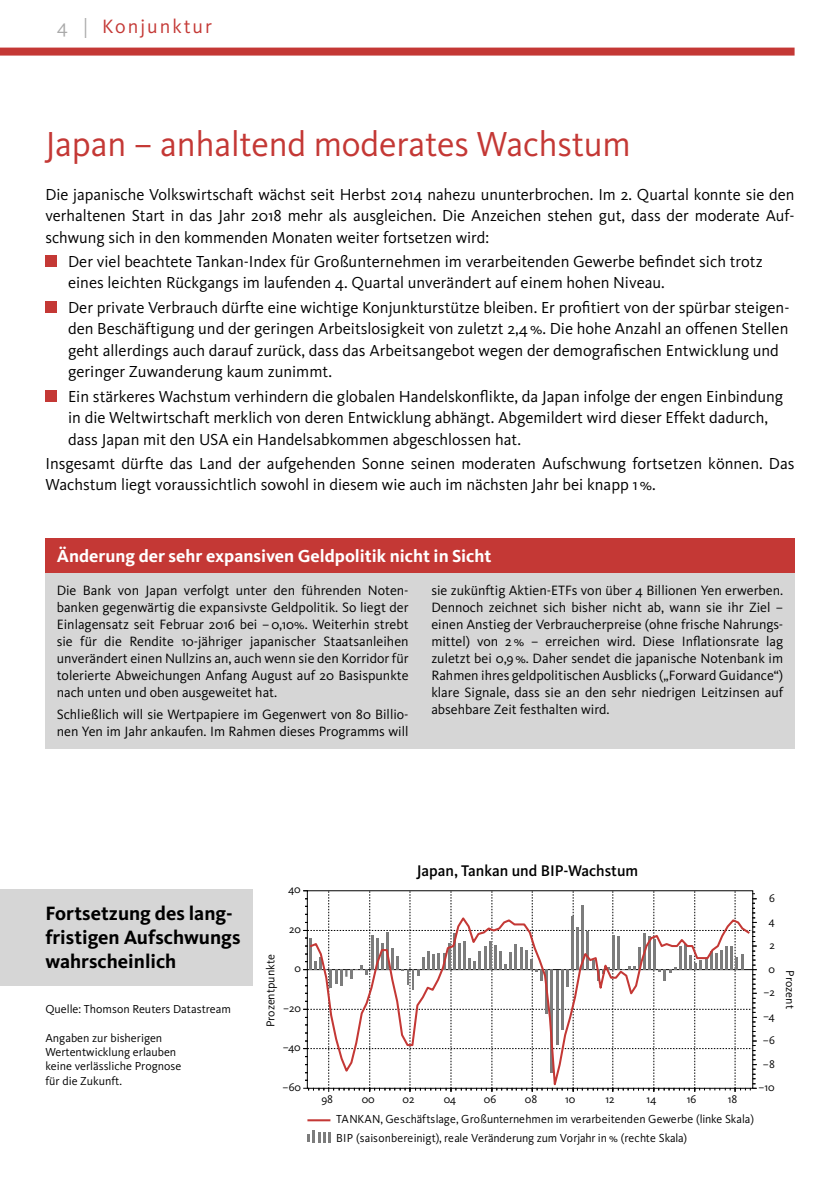
<style>
.page{position:relative;width:840px;height:1191px;background:#fff}
.page>*{position:absolute;margin:0;border:0;box-sizing:border-box;transform-origin:0 0}
.Headline{font:36px "Kievit";letter-spacing:-.005em;color:#c43835}
.Fließtext_Blocksatz{font:700 20px/24px "Kievit OT";color:#000}
.t1{font:20px "Kievit";letter-spacing:.1em;color:#c43835}
.t2{font:700 18px "Kievit OT";color:#fff}
.Fließtext_Blocksatz-2{font:16.4px/21.6px "Kievit";color:#000}
.Fließtext_Blocksatz-3{font:500 16px "Kievit";color:#000}
.Kasten{font:14px/17px "Kievit";color:#000;text-align:justify}
.t3{font:12px/14.4px "Kievit";color:#000}
.t4{font:11.8px "Kievit";color:#000}
.t5{font:11.4px "Kievit";color:#000}
.s1{color:#aaa}
</style>
<div class="page">
<div style="left:0;top:48px;width:794px;height:8px;background:#c43835"></div>
<div style="left:0;top:889px;width:252px;height:96px;background:#d6d6d6"></div>
<div style="left:45px;top:573px;width:749px;height:175px;background:#d6d6d6"></div>
<div style="left:45px;top:539px;width:749px;height:34px;background:#c43835"></div>
<div style="left:45px;top:255px;width:12px;height:12px;background:#c43835"></div>
<div style="left:45px;top:301px;width:12px;height:12px;background:#c43835"></div>
<div style="left:45px;top:390px;width:12px;height:11px;background:#c43835"></div>
<hr style="left:308px;top:1119px;width:21px;height:2px;background:#c43835">
<svg style="left:307px;top:1130px;width:23px;height:12px"></svg>
<svg style="left:303px;top:890px;width:452px;height:201px"></svg>
<svg style="left:308px;top:914px;width:442px;height:178px"></svg>
<p class="t1" style="left:57px;top:16px;width:157px"><span class="s1">4 |</span> Konjunktur</p>
<p class="Headline" style="left:45px;top:124px;width:586px">Japan – anhaltend moderates Wachstum</p>
<p class="Fließtext_Blocksatz-2" style="left:45px;top:183px;width:750px;text-align:justify">Die japanische Volkswirtschaft wächst seit Herbst 2014 nahezu ununterbrochen. Im 2. Quartal konnte sie den verhaltenen Start in das Jahr 2018 mehr als ausgleichen. Die Anzeichen stehen gut, dass der moderate Auf&shy;schwung sich in den kommenden Monaten weiter fortsetzen wird:</p>
<p class="Fließtext_Blocksatz-2" style="left:68px;top:251px;width:695px">Der viel beachtete Tankan-Index für Großunternehmen im verarbeitenden Gewerbe befindet sich trotz eines leichten Rückgangs im laufenden 4. Quartal unverändert auf einem hohen Niveau.</p>
<p class="Fließtext_Blocksatz-2" style="left:68px;top:297px;width:722px">Der private Verbrauch dürfte eine wichtige Konjunkturstütze bleiben. Er profitiert von der spürbar steigen&shy;den Beschäftigung und der geringen Arbeitslosigkeit von zuletzt 2,4%. Die hohe Anzahl an offenen Stellen geht allerdings auch darauf zurück, dass das Arbeitsangebot wegen der demografischen Entwicklung und geringer Zuwanderung kaum zunimmt.</p>
<p class="Fließtext_Blocksatz-2" style="left:68px;top:385px;width:716px">Ein stärkeres Wachstum verhindern die globalen Handelskonflikte, da Japan infolge der engen Einbindung in die Weltwirtschaft merklich von deren Entwicklung abhängt. Abgemildert wird dieser Effekt dadurch, dass Japan mit den USA ein Handelsabkommen abgeschlossen hat.</p>
<p class="Fließtext_Blocksatz-2" style="left:45px;top:453px;width:750px">Insgesamt dürfte das Land der aufgehenden Sonne seinen moderaten Aufschwung fortsetzen können. Das<br>Wachstum liegt voraussichtlich sowohl in diesem wie auch im nächsten Jahr bei knapp 1%.</p>
<p class="t2" style="left:57px;top:546px;width:436px">Änderung der sehr expansiven Geldpolitik nicht in Sicht</p>
<p class="Kasten" style="left:57px;top:581px;width:353px">Die Bank von Japan verfolgt unter den führenden Noten&shy;banken gegenwärtig die expansivste Geldpolitik. So liegt der Einlagensatz seit Februar 2016 bei –0,10%. Weiterhin strebt sie für die Rendite 10-jähriger japanischer Staatsanleihen unverändert einen Nullzins an, auch wenn sie den Korridor für tolerierte Abweichungen Anfang August auf 20 Basispunkte nach unten und oben ausgeweitet hat.</p>
<p class="Kasten" style="left:57px;top:706px;width:353px">Schließlich will sie Wertpapiere im Gegenwert von 80 Billio&shy;nen Yen im Jahr ankaufen. Im Rahmen dieses Programms will</p>
<p class="Kasten" style="left:431px;top:581px;width:353px">sie zukünftig Aktien-ETFs von über 4 Billionen Yen erwerben.<br>Dennoch zeichnet sich bisher nicht ab, wann sie ihr Ziel – einen Anstieg der Verbraucherpreise (ohne frische Nahrungs&shy;mittel) von 2% – erreichen wird. Diese Inflationsrate lag zuletzt bei 0,9%. Daher sendet die japanische Notenbank im Rahmen ihres geldpolitischen Ausblicks („Forward Guidance“) klare Signale, dass sie an den sehr niedrigen Leitzinsen auf absehbare Zeit festhalten wird.</p>
<p class="Fließtext_Blocksatz" style="left:45px;top:901px;width:196px">Fortsetzung des lang&shy;fristigen Aufschwungs wahrscheinlich</p>
<p class="t3" style="left:45px;top:1001px;width:187px">Quelle: Thomson Reuters Datastream</p>
<p class="t3" style="left:45px;top:1030px;width:137px">Angaben zur bisherigen<br>Wertentwicklung erlauben keine verlässliche Prognose für die Zukunft.</p>
<p class="t5" style="left:288px;top:883px;width:14px">40</p>
<p class="t5" style="left:289px;top:922px;width:14px">20</p>
<p class="t4" style="left:264px;top:1027px;width:75px;rotate:-90deg">Prozentpunkte</p>
<p class="t5" style="left:294px;top:961px;width:8px">0</p>
<p class="t5" style="left:283px;top:1001px;width:19px">–20</p>
<p class="t5" style="left:282px;top:1040px;width:20px">–40</p>
<p class="t5" style="left:282px;top:1080px;width:20px">–60</p>
<p class="Fließtext_Blocksatz-3" style="left:416px;top:861px;width:223px">Japan, Tankan und BIP-Wachstum</p>
<p class="t5" style="left:321px;top:1093px;width:13px">98</p>
<p class="t5" style="left:361px;top:1093px;width:15px">00</p>
<p class="t5" style="left:402px;top:1093px;width:14px">02</p>
<p class="t5" style="left:443px;top:1093px;width:14px">04</p>
<p class="t5" style="left:483px;top:1093px;width:14px">06</p>
<p class="t5" style="left:524px;top:1093px;width:14px">08</p>
<p class="t5" style="left:565px;top:1093px;width:12px">10</p>
<p class="t5" style="left:605px;top:1093px;width:11px">12</p>
<p class="t5" style="left:646px;top:1093px;width:12px">14</p>
<p class="t5" style="left:686px;top:1093px;width:11px">16</p>
<p class="t5" style="left:727px;top:1093px;width:11px">18</p>
<p class="t5" style="left:768px;top:891px;width:7px">6</p>
<p class="t5" style="left:768px;top:915px;width:8px">4</p>
<p class="t5" style="left:769px;top:938px;width:7px">2</p>
<p class="t5" style="left:767px;top:962px;width:8px">0</p>
<p class="t5" style="left:763px;top:986px;width:13px">–2</p>
<p class="t5" style="left:762px;top:1010px;width:13px">–4</p>
<p class="t5" style="left:762px;top:1033px;width:13px">–6</p>
<p class="t5" style="left:762px;top:1057px;width:13px">–8</p>
<p class="t5" style="left:758px;top:1081px;width:18px">–10</p>
<p class="t3" style="left:336px;top:1109px;width:419px;line-height:18.6px">TANKAN, Geschäftslage, Großunternehmen im verarbeitenden Gewerbe (linke Skala)<br>BIP (saisonbereinigt), reale Veränderung zum Vorjahr in % (rechte Skala)</p>
<p class="t4" style="left:796px;top:970px;width:40px;rotate:90deg">Prozent</p>
</div>
